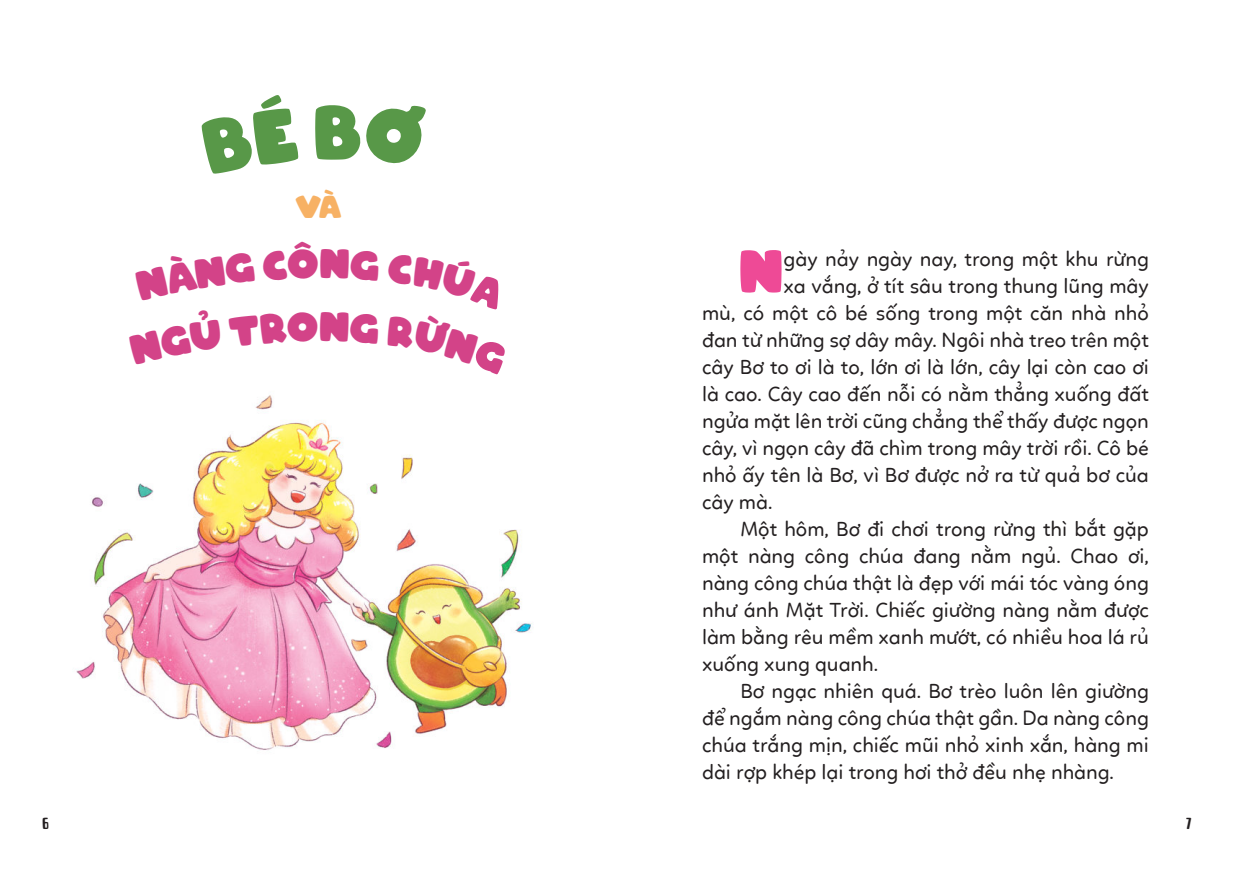
<style>
.page{position:relative;width:1234px;height:872px;background:#fff}
.page>*{position:absolute;margin:0;border:0;box-sizing:border-box;transform-origin:0 0}
.t1{font:72px "SVN ARCO Typography Regular";color:#589848}
.t2{font:56.7px "SVN ARCO Typography Regular";color:#ee4a96}
.t3{font:30px "SVN ARCO Typography Regular";color:#f7b164}
.t4{font:21px "r 0 c 0 i Linotte";color:#231f20}
.t5{font:15px "SVN Cherish Moment Regular";color:#231f20}
</style>
<div class="page">
<img style="left:76px;top:395px;width:457px;height:355px">
<p class="t5" style="left:43px;top:812px;width:8px">6</p>
<h1 class="t1" style="left:315px;top:76px;width:50px">B</h1>
<h3 class="t3" style="left:296px;top:183px;width:46px">và</h3>
<h2 class="t2" style="left:740px;top:226px;width:45px">N</h2>
<p class="t4" style="left:783px;top:242px;width:366px">gày nảy ngày nay, trong một khu rừng</p>
<p class="t4" style="left:783px;top:269px;width:366px">xa vắng, ở tít sâu trong thung lũng mây</p>
<p class="t4" style="left:702px;top:296px;width:448px">mù, có một cô bé sống trong một căn nhà nhỏ</p>
<p class="t4" style="left:702px;top:323px;width:448px">đan từ những sợ dây mây. Ngôi nhà treo trên một</p>
<p class="t4" style="left:702px;top:350px;width:448px">cây Bơ to ơi là to, lớn ơi là lớn, cây lại còn cao ơi</p>
<p class="t4" style="left:702px;top:377px;width:448px">là cao. Cây cao đến nỗi có nằm thẳng xuống đất</p>
<p class="t4" style="left:702px;top:404px;width:448px">ngửa mặt lên trời cũng chẳng thể thấy được ngọn</p>
<p class="t4" style="left:702px;top:431px;width:448px">cây, vì ngọn cây đã chìm trong mây trời rồi. Cô bé</p>
<p class="t4" style="left:702px;top:458px;width:448px">nhỏ ấy tên là Bơ, vì Bơ được nở ra từ quả bơ của</p>
<p class="t4" style="left:702px;top:485px;width:72px">cây mà.</p>
<p class="t4" style="left:740px;top:512px;width:410px">Một hôm, Bơ đi chơi trong rừng thì bắt gặp</p>
<p class="t4" style="left:702px;top:539px;width:448px">một nàng công chúa đang nằm ngủ. Chao ơi,</p>
<p class="t4" style="left:702px;top:566px;width:448px">nàng công chúa thật là đẹp với mái tóc vàng óng</p>
<p class="t4" style="left:702px;top:593px;width:448px">như ánh Mặt Trời. Chiếc giường nàng nằm được</p>
<p class="t4" style="left:702px;top:620px;width:448px">làm bằng rêu mềm xanh mướt, có nhiều hoa lá rủ</p>
<p class="t4" style="left:702px;top:647px;width:177px">xuống xung quanh.</p>
<p class="t4" style="left:740px;top:674px;width:410px">Bơ ngạc nhiên quá. Bơ trèo luôn lên giường</p>
<p class="t4" style="left:702px;top:701px;width:448px">để ngắm nàng công chúa thật gần. Da nàng công</p>
<p class="t4" style="left:702px;top:728px;width:448px">chúa trắng mịn, chiếc mũi nhỏ xinh xắn, hàng mi</p>
<p class="t4" style="left:702px;top:755px;width:413px">dài rợp khép lại trong hơi thở đều nhẹ nhàng.</p>
<p class="t5" style="left:1185px;top:812px;width:7px">7</p>
</div>
